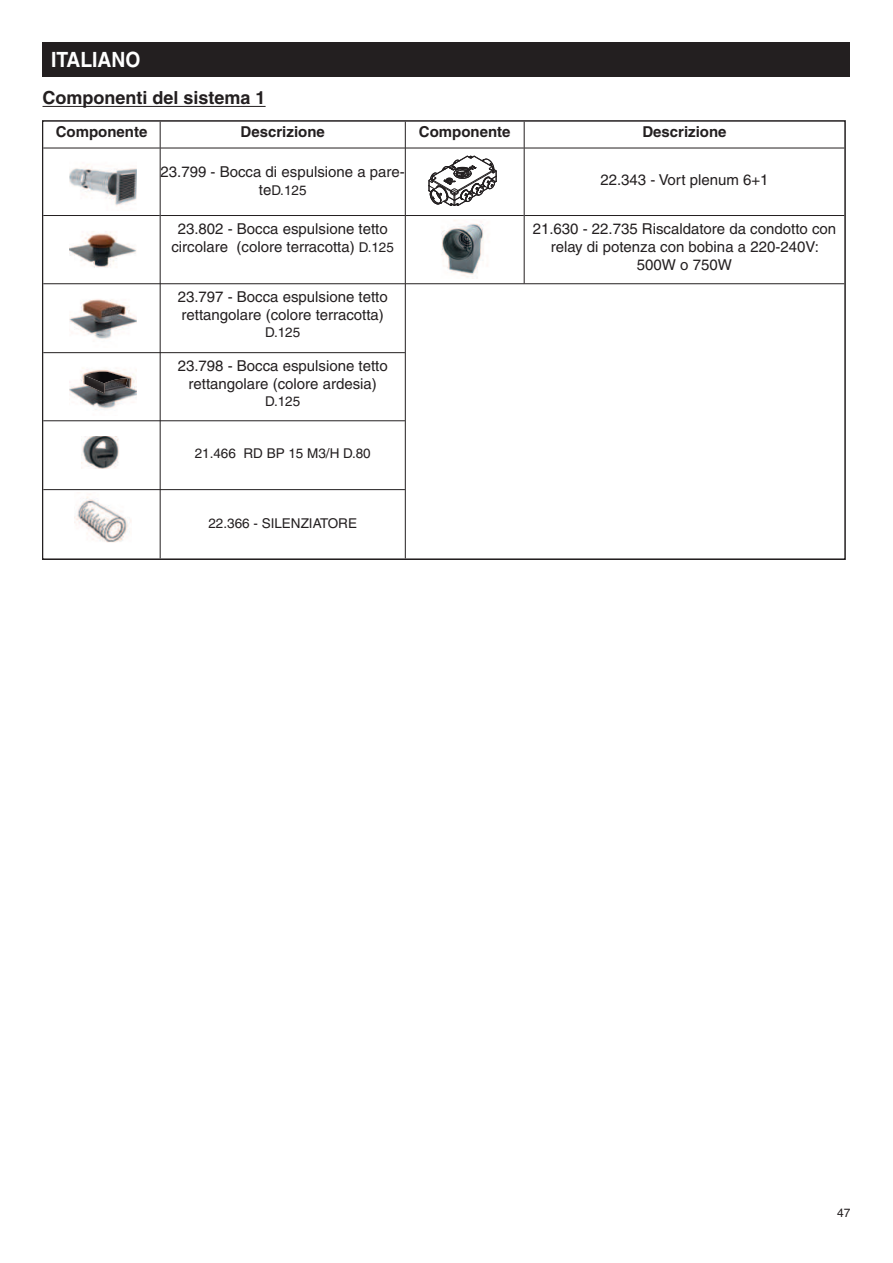
<style>
.page{position:relative;width:893px;height:1263px;background:#fff}
.page>*{position:absolute;margin:0;border:0;box-sizing:border-box;transform-origin:0 0}
.t1{font:700 21px "Helvetica LT";color:#fff;scale:.92 1}
.t2{font:700 18px "Helvetica LT";color:#231f20}
.t3{font:15px/18px "Helvetica LT";color:#231f20;text-align:center}
.t4{font:700 15px "Helvetica LT";color:#231f20}
.t5{font:13.5px "Helvetica LT";color:#231f20}
.t6{font:12px "Helvetica LT";color:#231f20}
.s1{font-size:15px}
.s2{font-size:13.5px}
</style>
<div class="page">
<hr style="left:43px;top:106px;width:223px;height:1px;background:#231f20">
<div style="left:43px;top:43px;width:807px;height:34px;background:#231f20"></div>
<hr style="left:160px;top:122px;width:1px;height:436px;background:#231f20">
<hr style="left:405px;top:122px;width:1px;height:436px;background:#231f20">
<hr style="left:524px;top:122px;width:1px;height:161px;background:#231f20">
<hr style="left:43px;top:148px;width:117px;height:1px;background:#231f20">
<hr style="left:161px;top:148px;width:244px;height:1px;background:#231f20">
<hr style="left:406px;top:148px;width:118px;height:1px;background:#231f20">
<hr style="left:525px;top:148px;width:319px;height:1px;background:#231f20">
<hr style="left:43px;top:215px;width:117px;height:1px;background:#231f20">
<hr style="left:161px;top:215px;width:244px;height:1px;background:#231f20">
<hr style="left:406px;top:215px;width:118px;height:1px;background:#231f20">
<hr style="left:525px;top:215px;width:319px;height:1px;background:#231f20">
<hr style="left:43px;top:283px;width:362px;height:1px;background:#231f20">
<hr style="left:406px;top:283px;width:438px;height:1px;background:#231f20">
<hr style="left:43px;top:352px;width:362px;height:1px;background:#231f20">
<hr style="left:43px;top:420px;width:362px;height:1px;background:#231f20">
<hr style="left:43px;top:489px;width:362px;height:1px;background:#231f20">
<img style="left:69px;top:164px;width:68px;height:42px">
<img style="left:69px;top:231px;width:68px;height:37px">
<img style="left:69px;top:299px;width:68px;height:40px">
<img style="left:69px;top:368px;width:68px;height:41px">
<img style="left:84px;top:383px;width:20px;height:10px">
<img style="left:84px;top:372px;width:46px;height:11px">
<img style="left:84px;top:375px;width:20px;height:8px">
<svg style="left:126px;top:378px;width:4px;height:9px"></svg>
<img style="left:82px;top:436px;width:37px;height:33px">
<svg style="left:429px;top:156px;width:68px;height:50px"></svg>
<img style="left:441px;top:220px;width:43px;height:58px">
<img style="left:74px;top:494px;width:57px;height:49px">
<h1 class="t1" style="left:51px;top:51px;width:99px">ITALIANO</h1>
<p class="t2" style="left:43px;top:91px;width:225px">Componenti del sistema 1</p>
<p class="t4" style="left:56px;top:126px;width:93px">Componente</p>
<p class="t4" style="left:241px;top:126px;width:86px">Descrizione</p>
<p class="t4" style="left:419px;top:126px;width:93px">Componente</p>
<p class="t4" style="left:642px;top:126px;width:86px">Descrizione</p>
<p class="t3" style="left:161px;top:163px;width:246px">23.799 - Bocca di espulsione a pare-</p>
<p class="t5" style="left:259px;top:183px;width:49px"><span class="s1">te</span>D.125</p>
<p class="t3" style="left:600px;top:170px;width:170px">22.343 - Vort plenum 6+1</p>
<p class="t3" style="left:171px;top:220px;width:224px">23.802 - Bocca espulsione tetto circolare (colore terracotta) <span class="s2">D.125</span></p>
<p class="t3" style="left:533px;top:220px;width:305px">21.630 - 22.735 Riscaldatore da condotto con relay di potenza con bobina a 220-240V:<br>500W o 750W</p>
<p class="t3" style="left:178px;top:288px;width:212px;text-align:left">23.797 - Bocca espulsione tetto rettangolare (colore terracotta)</p>
<p class="t5" style="left:265px;top:325px;width:37px">D.125</p>
<p class="t3" style="left:178px;top:357px;width:212px">23.798 - Bocca espulsione tetto rettangolare (colore ardesia)</p>
<p class="t5" style="left:265px;top:394px;width:37px">D.125</p>
<p class="t5" style="left:195px;top:445px;width:178px">21.466 RD BP 15 M3/H D.80</p>
<p class="t5" style="left:208px;top:515px;width:150px">22.366 - SILENZIATORE</p>
<p class="t6" style="left:837px;top:1205px;width:15px">47</p>
</div>
